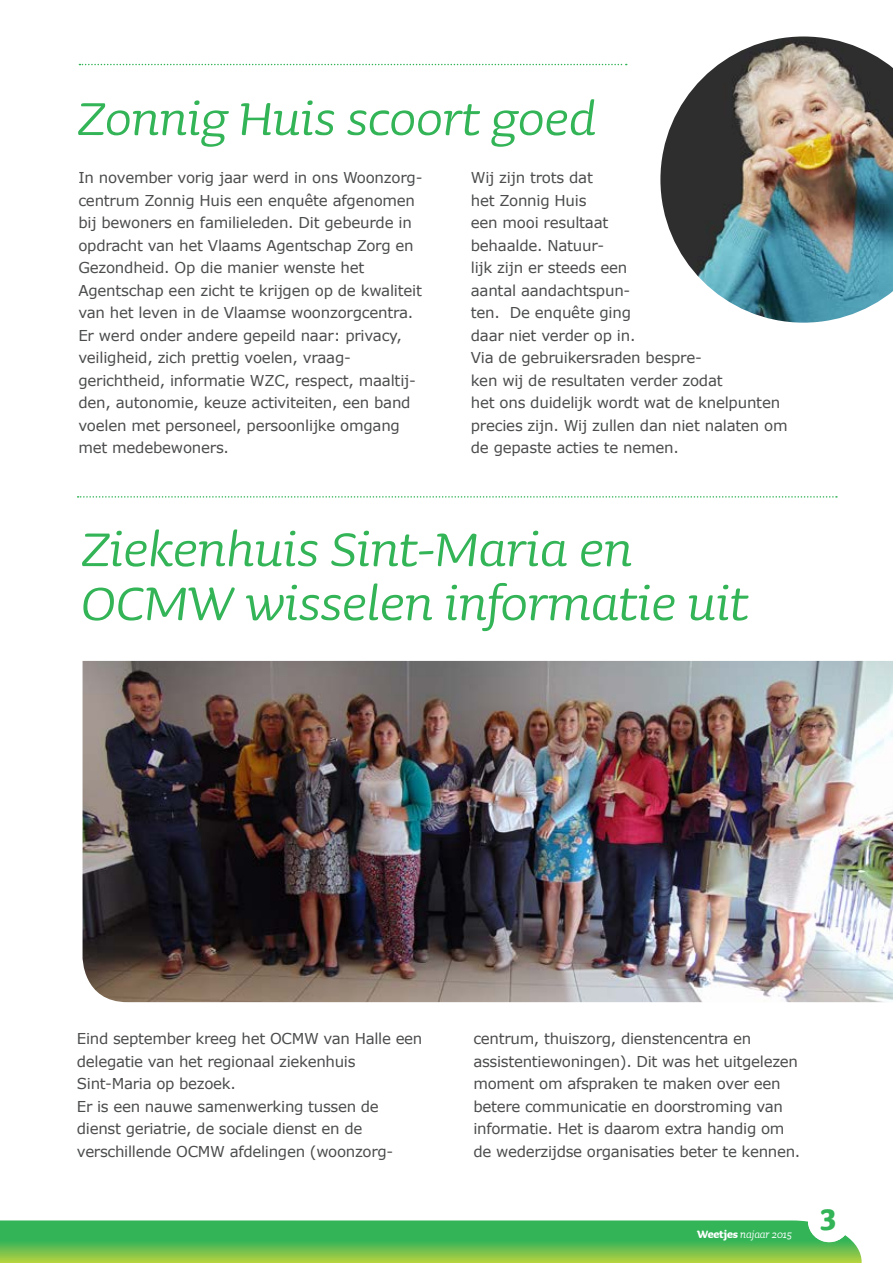
<style>
.page{position:relative;width:893px;height:1263px;background:#fff}
.page>*{position:absolute;margin:0;border:0;box-sizing:border-box;transform-origin:0 0}
.t1{font:italic 63px/54px "Sauna";letter-spacing:-.01em;color:#32b457}
.t2{font:italic 61.5px "Sauna";letter-spacing:-.01em;color:#32b457}
.t3{font:700 39px "Sauna";color:#32b457;scale:.95 1}
.t4{font:15px/22.5px "Verdana";letter-spacing:-.015em;color:#4b4c4d}
.t5{font:italic 13.5px "Sauna";letter-spacing:-.01em;color:#fff;scale:.95 1}
.s1{font-weight:700;font-style:normal}
</style>
<div class="page">
<svg style="left:0;top:1220px;width:862px;height:43px;background:#5bbd54"></svg>
<svg style="left:79px;top:64px;width:548px;height:1px"></svg>
<div style="left:808px;top:1199px;width:42px;height:43px;background:#fff;border-radius:50%"></div>
<svg style="left:78px;top:496px;width:759px;height:2px"></svg>
<img style="left:83px;top:661px;width:810px;height:341px">
<img style="left:660px;top:36px;width:233px;height:287px">
<h2 class="t2" style="left:77px;top:79px;width:521px">Zonnig Huis scoort goed</h2>
<p class="t4" style="left:78px;top:167px;width:346px">In november vorig jaar werd in ons Woonzorg&shy;centrum Zonnig Huis een enquête afgenomen bij bewoners en familieleden. Dit gebeurde in opdracht van het Vlaams Agentschap Zorg en Gezondheid. Op die manier wenste het Agentschap een zicht te krijgen op de kwaliteit van het leven in de Vlaamse woonzorgcentra.<br>Er werd onder andere gepeild naar: privacy, veiligheid, zich prettig voelen, vraag&shy;gerichtheid, informatie WZC, respect, maaltij&shy;den, autonomie, keuze activiteiten, een band voelen met personeel, persoonlijke omgang met medebewoners.</p>
<p class="t4" style="left:471px;top:167px;width:318px">Wij zijn trots dat<br>het Zonnig Huis<br>een mooi resultaat<br>behaalde. Natuur-<br>lijk zijn er steeds een<br>aantal aandachtspun-<br>ten. De enquête ging<br>daar niet verder op in.<br>Via de gebruikersraden bespre-<br>ken wij de resultaten verder zodat<br>het ons duidelijk wordt wat de knelpunten precies zijn. Wij zullen dan niet nalaten om de gepaste acties te nemen.</p>
<h1 class="t1" style="left:81px;top:517px;width:670px">Ziekenhuis Sint-Maria en<br>OCMW wisselen informatie uit</h1>
<p class="t4" style="left:77px;top:1028px;width:347px">Eind september kreeg het OCMW van Halle een delegatie van het regionaal ziekenhuis Sint-Maria op bezoek.<br>Er is een nauwe samenwerking tussen de dienst geriatrie, de sociale dienst en de verschillende OCMW afdelingen (woonzorg-</p>
<p class="t4" style="left:473px;top:1028px;width:328px">centrum, thuiszorg, dienstencentra en assistentiewoningen). Dit was het uitgelezen moment om afspraken te maken over een betere communicatie en doorstroming van informatie. Het is daarom extra handig om de wederzijdse organisaties beter te kennen.</p>
<p class="t5" style="left:697px;top:1225px;width:101px"><span class="s1">Weetjes</span> najaar 2015</p>
<h3 class="t3" style="left:820px;top:1190px;width:18px">3</h3>
</div>
